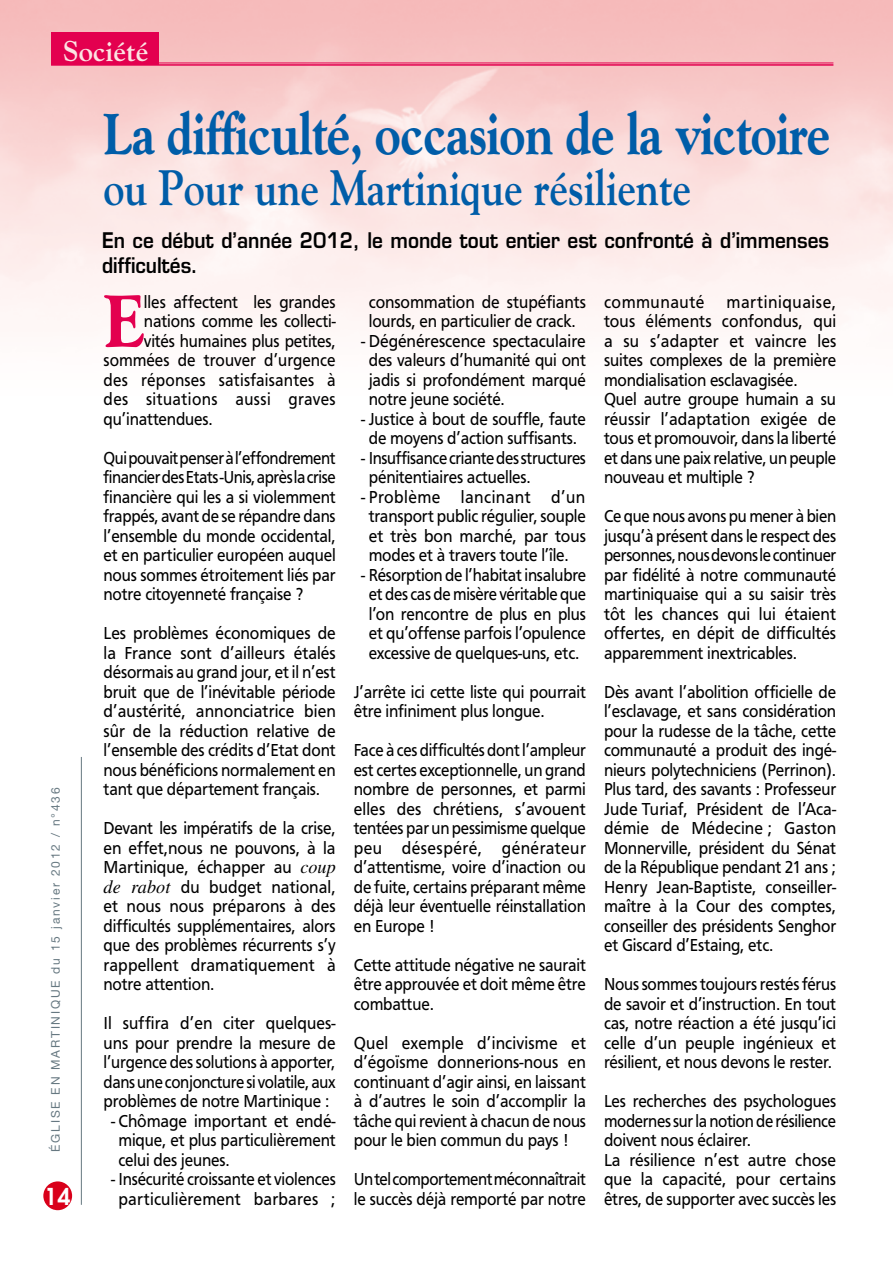
<style>
.page{position:relative;width:893px;height:1263px;background:#fff}
.page>*{position:absolute;margin:0;border:0;box-sizing:border-box;transform-origin:0 0}
.t1{font:800 74.7px "Goudy";color:#e3004f;scale:.9 1}
.t2{font:800 58.5px "Goudy";letter-spacing:-.01em;color:#005da8;scale:.8 1}
.t3{font:700 49.5px "Goudy";letter-spacing:-.01em;color:#005da8;scale:.85 1}
.t4{font:700 28.5px "Goudy";color:#fce4e3}
.t5{font:600 23.1px "Avant Garde";color:#fff}
.t6{font:600 21px/25.5px "Eurostile";color:#000;scale:.9 1}
.t7{font:18px/19.5px "Frutus T";letter-spacing:-.01em;color:#000;text-align:justify;scale:.9 1}
.t8{font:18px/19.5px "Frutus T";letter-spacing:-.01em;color:#000;text-align:justify;scale:.92 1}
.t9{font:18px/19.5px "Frutus T";letter-spacing:-.01em;color:#000;text-align:justify;scale:.88 1}
.t10{font:18px/19.5px "Frutus T";letter-spacing:-.01em;color:#000;text-align:center;scale:.89 1}
.t11{font:18px/19.5px "Frutus T";letter-spacing:-.01em;color:#000;text-align:justify;scale:.91 1}
.t12{font:18px "Frutus T";letter-spacing:.015em;color:#000;scale:.9 1}
.t13{font:18px "Frutus T";letter-spacing:.025em;color:#000;scale:.9 1}
.t14{font:12px "Helvetica Neue";letter-spacing:.15em;color:#667881}
.s1{font-family:"Times";font-style:italic;font-size:18.75px}
</style>
<div class="page">
<img style="left:0;top:0;width:893px;height:320px">
<hr style="left:51px;top:63px;width:782px;height:1px;background:#e3004f">
<hr style="left:51px;top:64px;width:782px;height:2px;background:#e3004f">
<div style="left:51px;top:32px;width:108px;height:33px;background:#e3004f"></div>
<div style="left:43px;top:1181px;width:29px;height:29px;background:#d9001a;border-radius:50%"></div>
<hr style="left:81px;top:757px;width:1px;height:448px;background:#667881">
<h3 class="t4" style="left:63px;top:34px;width:87px">Société</h3>
<h2 class="t2" style="left:104px;top:100px;width:910px">La difficulté, occasion de la victoire</h2>
<h3 class="t3" style="left:104px;top:158px;width:693px">ou Pour une Martinique résiliente</h3>
<p class="t14" style="left:48px;top:1152px;width:366px;rotate:-90deg">Église en Martinique du 15 janvier 2012 / n°436</p>
<p class="t5" style="left:44px;top:1181px;width:27px">14</p>
<p class="t6" style="left:102px;top:227px;width:809px">En ce début d’année 2012, le monde tout entier est confronté à d’immenses difficultés.</p>
<h1 class="t1" style="left:104px;top:277px;width:47px">E</h1>
<p class="t7" style="left:144px;top:291px;width:215px">lles affectent les grandes</p>
<p class="t7" style="left:144px;top:311px;width:215px">nations comme les collecti-</p>
<p class="t7" style="left:144px;top:330px;width:215px">vités humaines plus petites,</p>
<p class="t7" style="left:104px;top:350px;width:259px">sommées de trouver d’urgence</p>
<p class="t12" style="left:104px;top:369px;width:260px">des réponses satisfaisantes à</p>
<p class="t13" style="left:104px;top:389px;width:259px">des situations aussi graves</p>
<p class="t7" style="left:104px;top:408px;width:123px">qu’inattendues.</p>
<p class="t9" style="left:104px;top:447px;width:265px">Qui pouvait penser à l’effondrement financier des Etats -Unis, après la crise financière qui les a si violemment frappés, avant de se répandre dans l’ensemble du monde occidental, et en particulier européen auquel nous sommes étroitement liés par notre citoyenneté française ?</p>
<p class="t8" style="left:104px;top:623px;width:254px">Les problèmes économiques de la France sont d’ailleurs étalés désormais au grand jour, et il n’est bruit que de l’inévitable période d’austérité, annonciatrice bien sûr de la réduction relative de l’ensemble des crédits d’Etat dont nous bénéficions normalement en tant que département français.</p>
<p class="t7" style="left:104px;top:818px;width:260px">Devant les impératifs de la crise, en effet,nous ne pouvons, à la Martinique, échapper au <span class="s1">coup de rabot</span> du budget national, et nous nous préparons à des difficultés supplémentaires, alors que des problèmes récurrents s’y rappellent dramatiquement à notre attention.</p>
<p class="t8" style="left:104px;top:1013px;width:254px">Il suffira d’en citer quelques&shy;uns pour prendre la mesure de l’urgence des solutions à apporter, dans une conjoncture si volatile, aux problèmes de notre Martinique :</p>
<p class="t11" style="left:119px;top:1110px;width:240px;text-indent:-7px">- Chômage important et endé&shy;mique, et plus particulièrement celui des jeunes.</p>
<p class="t10" style="left:111px;top:1169px;width:254px">- Insécurité croissante et violences particulièrement barbares ;</p>
<p class="t11" style="left:369px;top:291px;width:240px">consommation de stupéfiants lourds, en particulier de crack.</p>
<p class="t8" style="left:369px;top:330px;width:238px;text-indent:-8px">- Dégénérescence spectaculaire des valeurs d’humanité qui ont jadis si profondément marqué notre jeune société.</p>
<p class="t7" style="left:361px;top:408px;width:251px;text-align:center">- Justice à bout de souffle, faute de moyens d’action suffisants.</p>
<p class="t9" style="left:369px;top:447px;width:248px;text-indent:-8px">- Insuffisance criante des structures pénitentiaires actuelles.</p>
<p class="t8" style="left:361px;top:486px;width:246px;text-align:center">- Problème lancinant d’un transport public régulier, souple et très bon marché, par tous modes et à travers toute l’île.</p>
<p class="t10" style="left:361px;top:564px;width:254px">- Résorption de l’habitat insalubre et des cas de misère véritable que l’on rencontre de plus en plus et qu’offense parfois l’opulence excessive de quelques-uns, etc.</p>
<p class="t7" style="left:354px;top:681px;width:259px">J’arrête ici cette liste qui pourrait être infiniment plus longue.</p>
<p class="t9" style="left:354px;top:740px;width:265px">Face à ces difficultés dont l’ampleur est certes exceptionnelle, un grand nombre de personnes, et parmi elles des chrétiens, s’avouent tentées par un pessimisme quelque peu désespéré, générateur d’attentisme, voire d’inaction ou de fuite, certains préparant même déjà leur éventuelle réinstallation en Europe !</p>
<p class="t7" style="left:354px;top:954px;width:260px">Cette attitude négative ne saurait être approuvée et doit même être combattue.</p>
<p class="t8" style="left:354px;top:1032px;width:254px">Quel exemple d’incivisme et d’égoïsme donnerions-nous en continuant d’agir ainsi, en laissant à d’autres le soin d’accomplir la tâche qui revient à chacun de nous pour le bien commun du pays !</p>
<p class="t9" style="left:354px;top:1169px;width:265px">Un tel comportement méconnaîtrait le succès déjà remporté par notre</p>
<p class="t8" style="left:604px;top:291px;width:254px;text-align:left">communauté martiniquaise, tous éléments confondus, qui a su s’adapter et vaincre les suites complexes de la première mondialisation esclavagisée.<br>Quel autre groupe humain a su réussir l’adaptation exigée de tous et promouvoir, dans la liberté et dans une paix relative, un peuple nouveau et multiple ?</p>
<p class="t10" style="left:604px;top:506px;width:263px;text-align:justify">Ce que nous avons pu mener à bien jusqu’à présent dans le respect des personnes, nous devons le continuer par fidélité à notre communauté martiniquaise qui a su saisir très tôt les chances qui lui étaient offertes, en dépit de difficultés apparemment inextricables.</p>
<p class="t7" style="left:604px;top:681px;width:260px">Dès avant l’abolition officielle de l’esclavage, et sans considération pour la rudesse de la tâche, cette communauté a produit des ingé&shy;nieurs polytechniciens (Perrinon).<br>Plus tard, des savants : Professeur Jude Turiaf, Président de l’Aca&shy;démie de Médecine ; Gaston Monnerville, président du Sénat de la République pendant 21 ans ; Henry Jean-Baptiste, conseiller&shy;maître à la Cour des comptes, conseiller des présidents Senghor et Giscard d’Estaing, etc.</p>
<p class="t10" style="left:604px;top:974px;width:262px;text-align:justify">Nous sommes toujours restés férus de savoir et d’instruction. En tout cas, notre réaction a été jusqu’ici celle d’un peuple ingénieux et résilient, et nous devons le rester.</p>
<p class="t7" style="left:604px;top:1091px;width:259px;text-align:left">Les recherches des psychologues modernes sur la notion de résilience doivent nous éclairer.<br>La résilience n’est autre chose que la capacité, pour certains êtres, de supporter avec succès les</p>
</div>
